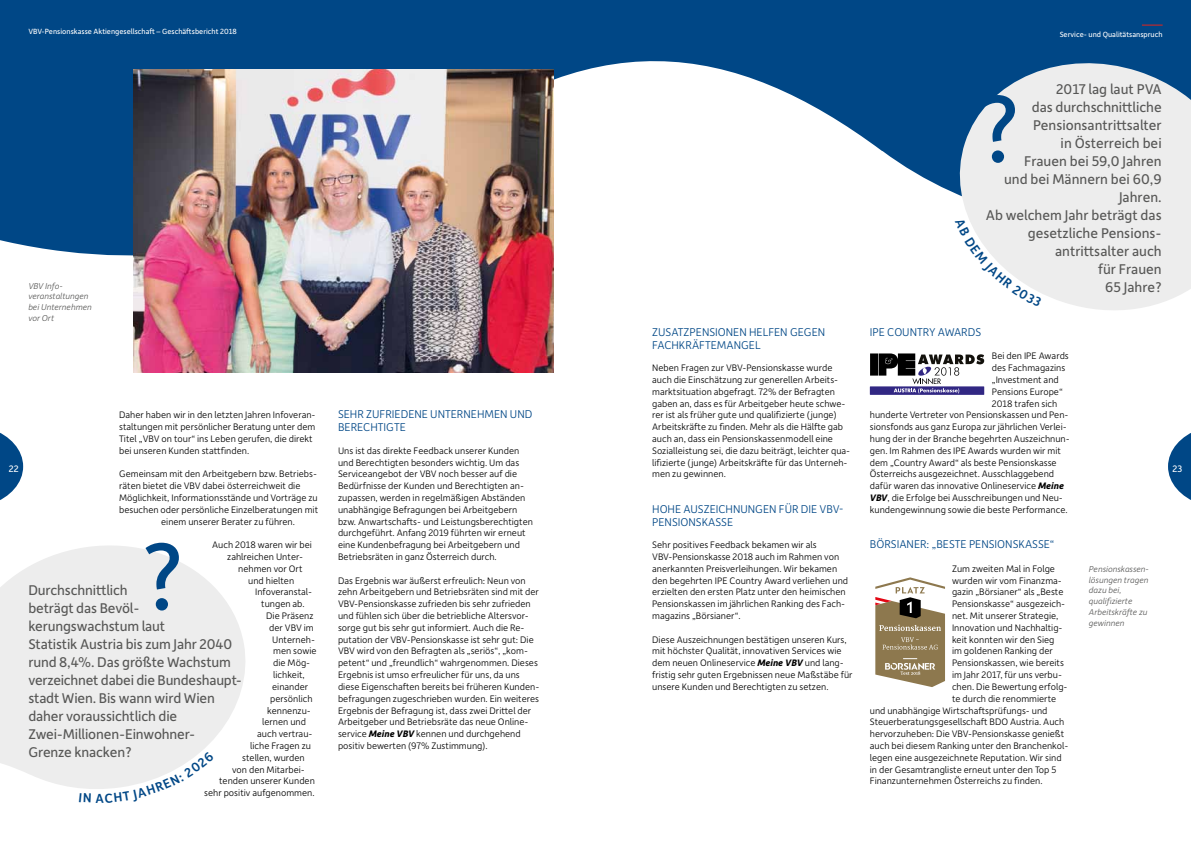
<style>
.page{position:relative;width:1191px;height:842px;background:#fff}
.page>*{position:absolute;margin:0;border:0;box-sizing:border-box;transform-origin:0 0}
.t1{font:101px "Depot New";color:#004786}
.t2{font:15px/18px "Depot New";letter-spacing:-.01em;color:#575756}
.t3{font:300 12px "Depot New";color:#004786}
.t4{font:300 10px/11.8px "Depot New";color:#000}
.t5{font:10px "Depot New";color:#fff}
.t6{font:italic 300 9px/10.8px "Depot New";color:#575756}
.t7{font:8px "Depot New";color:#fff}
.s1{font-weight:700;font-style:italic}
</style>
<div class="page">
<svg style="left:0;top:0;width:1191px;height:277px;fill:#004786"></svg>
<svg style="left:0;top:546px;width:245px;height:242px;background:#efefef"></svg>
<svg style="left:944px;top:47px;width:247px;height:263px;background:#c3d0db"></svg>
<img style="left:134px;top:69px;width:419px;height:304px">
<svg style="left:875px;top:577px;width:70px;height:110px"></svg>
<div style="left:870px;top:386px;width:114px;height:9px;background:#312783"></div>
<svg style="left:870px;top:353px;width:114px;height:40px"></svg>
<svg style="left:1142px;top:25px;width:20px;height:1px"></svg>
<svg style="left:0;top:432px;width:23px;height:68px"></svg>
<svg style="left:1168px;top:433px;width:23px;height:67px"></svg>
<svg style="left:79px;top:751px;width:135px;height:38px"></svg>
<svg style="left:955px;top:218px;width:87px;height:89px"></svg>
<p class="t7" style="left:28px;top:26px;width:210px">VBV-Pensionskasse Aktiengesellschaft – Geschäftsbericht 2018</p>
<p class="t7" style="left:1059px;top:29px;width:104px">Service- und Qualitätsanspruch</p>
<p class="t6" style="left:28px;top:280px;width:65px">VBV Info&shy;veranstaltungen bei Unternehmen vor Ort</p>
<h2 class="t2" style="left:985px;top:80px;width:177px;text-align:right">2017 lag laut PVA<br>das durchschnittliche<br>Pensionsantrittsalter<br>in Österreich bei<br>Frauen bei 59,0 Jahren<br>und bei Männern bei 60,9<br>Jahren.<br>Ab welchem Jahr beträgt das gesetzliche Pensions&shy;antrittsalter auch<br>für Frauen<br>65 Jahre?</h2>
<h1 class="t1" style="left:975px;top:62px;width:45px">?</h1>
<p class="t3" style="left:870px;top:324px;width:83px">IPE Cou ntry Awards</p>
<p class="t3" style="left:652px;top:324px;width:111px">Zusatzpensionen helfe</p>
<p class="t3" style="left:780px;top:324px;width:18px">n gege</p>
<p class="t3" style="left:818px;top:324px;width:9px">n</p>
<p class="t3" style="left:652px;top:337px;width:34px">Fachkräf</p>
<p class="t3" style="left:705px;top:337px;width:44px">temangel</p>
<p class="t4" style="left:652px;top:362px;width:200px">Neben Fragen zur VBV-Pensionskasse wurde auch die Einschätzung zur generellen Arbeits&shy;marktsituation abgefragt. 72% der Befragten gaben an, dass es für Arbeitgeber heute schwe&shy;rer ist als früher gute und qualifizierte ( junge)<br>Arbeitskräfte zu finden. Mehr als die Hälfte gab auch an, dass ein Pensionskassenmodell eine Sozialleistung sei, die dazu beiträgt, leichter qua&shy;lifizierte ( junge) Arbeitskräfte für das Unterneh&shy;men zu gewinnen.</p>
<p class="t3" style="left:652px;top:501px;width:45px">Hohe Auszeic</p>
<p class="t3" style="left:725px;top:501px;width:61px">hnungen für</p>
<p class="t3" style="left:801px;top:501px;width:44px">die VBV-</p>
<p class="t3" style="left:652px;top:514px;width:51px">Pensionskasse</p>
<p class="t4" style="left:652px;top:539px;width:197px">Sehr positives Feedback bekamen wir als VBV-Pensionskasse 2018 auch im Rahmen von anerkannten Preisverleihungen. Wir bekamen den begehrten IPE Country Award verliehen und erzielten den ersten Platz unter den heimischen Pensionskassen im jährlichen Ranking des Fach&shy;magazins „Börsianer“.</p>
<p class="t4" style="left:652px;top:633px;width:202px">Diese Auszeichnungen bestätigen unseren Kurs, mit höchster Qualität, innovativen Services wie dem neuen Onlineservice <span class="s1">Meine VBV</span> und lang&shy;fristig sehr guten Ergebnissen neue Maßstäbe für unsere Kunden und Berechtigten zu setzen.</p>
<p class="t4" style="left:992px;top:350px;width:78px">Bei den IPE Awards</p>
<p class="t4" style="left:992px;top:362px;width:75px">des Fachmagazins</p>
<p class="t4" style="left:992px;top:373px;width:68px">„Investment and</p>
<p class="t4" style="left:992px;top:385px;width:72px">Pensions Europe“</p>
<p class="t4" style="left:992px;top:397px;width:67px">2018 trafen sich</p>
<p class="t4" style="left:870px;top:409px;width:200px">hunderte Vertreter von Pensionskassen und Pen-</p>
<p class="t4" style="left:870px;top:421px;width:198px">sionsfonds aus ganz Europa zur jährlichen Verlei-</p>
<p class="t4" style="left:870px;top:432px;width:201px">hung der in der Branche begehrten Auszeichnun-</p>
<p class="t4" style="left:870px;top:444px;width:193px">gen. Im Rahmen des IPE Awards wurden wir mit</p>
<p class="t4" style="left:870px;top:456px;width:188px">dem „Country Award“ als beste Pensionskasse</p>
<p class="t4" style="left:870px;top:468px;width:186px">Österreichs ausgezeichnet. Ausschlaggebend</p>
<p class="t4" style="left:870px;top:480px;width:196px">dafür waren das innovative Onlineservice <span class="s1">Meine</span></p>
<p class="t4" style="left:870px;top:491px;width:195px"><span class="s1">VBV</span>, die Erfolge bei Ausschreibungen und Neu-</p>
<p class="t4" style="left:870px;top:503px;width:199px">kundengewinnung sowie die beste Performance.</p>
<p class="t3" style="left:870px;top:536px;width:14px">Börsia</p>
<p class="t3" style="left:906px;top:536px;width:114px">ner: „Beste Pensionskasse</p>
<p class="t3" style="left:1050px;top:536px;width:6px">“</p>
<p class="t4" style="left:952px;top:562px;width:104px">Zum zweiten Mal in Folge</p>
<p class="t4" style="left:952px;top:574px;width:111px">wurden wir vom Finanzma-</p>
<p class="t4" style="left:952px;top:586px;width:113px">gazin „Börsianer“ als „Beste</p>
<p class="t4" style="left:952px;top:598px;width:115px">Pensionskasse“ ausgezeich-</p>
<p class="t4" style="left:952px;top:609px;width:108px">net. Mit unserer Strategie,</p>
<p class="t4" style="left:952px;top:621px;width:112px">Innovation und Nachhaltig-</p>
<p class="t4" style="left:952px;top:633px;width:104px">keit konnten wir den Sieg</p>
<p class="t4" style="left:952px;top:645px;width:102px">im goldenen Ranking der</p>
<p class="t4" style="left:952px;top:657px;width:113px">Pensionskassen, wie bereits</p>
<p class="t4" style="left:952px;top:668px;width:112px">im Jahr 2017, für uns verbu-</p>
<p class="t4" style="left:952px;top:680px;width:117px">chen. Die Bewertung erfolg-</p>
<p class="t4" style="left:952px;top:692px;width:106px">te durch die renommierte</p>
<p class="t4" style="left:870px;top:704px;width:179px">und unabhängige Wirtschaftsprüfungs- und</p>
<p class="t4" style="left:870px;top:716px;width:196px">Steuerberatungsgesellschaft BDO Austria. Auch</p>
<p class="t4" style="left:870px;top:727px;width:196px">hervorzuheben: Die VBV-Pensionskasse genießt</p>
<p class="t4" style="left:870px;top:739px;width:200px">auch bei diesem Ranking unter den Branchenkol-</p>
<p class="t4" style="left:870px;top:751px;width:193px">legen eine ausgezeichnete Reputation. Wir sind</p>
<p class="t4" style="left:870px;top:763px;width:188px">in der Gesamtrangliste erneut unter den Top 5</p>
<p class="t4" style="left:870px;top:775px;width:174px">Finanzunternehmen Österreichs zu finden.</p>
<p class="t3" style="left:338px;top:407px;width:36px">Sehr zufriede</p>
<p class="t3" style="left:414px;top:407px;width:118px">ne Unternehmen und</p>
<p class="t3" style="left:338px;top:420px;width:14px">Berec</p>
<p class="t3" style="left:370px;top:420px;width:36px">htigte</p>
<p class="t4" style="left:338px;top:444px;width:196px">Uns ist das direkte Feedback unserer Kunden und Berechtigten besonders wichtig. Um das Serviceangebot der VBV noch besser auf die Bedürfnisse der Kunden und Berechtigten an&shy;zupassen, werden in regelmäßigen Abständen unabhängige Befragungen bei Arbeitgebern bzw. Anwartschafts- und Leistungsberechtigten durchgeführt. Anfang 2019 führten wir erneut eine Kundenbefragung bei Arbeitgebern und Betriebsräten in ganz Österreich durch.</p>
<p class="t4" style="left:338px;top:574px;width:203px">Das Ergebnis war äußerst erfreulich: Neun von zehn Arbeitgebern und Betriebsräten sind mit der VBV-Pensionskasse zufrieden bis sehr zufrieden und fühlen sich über die betriebliche Altersvor&shy;sorge gut bis sehr gut informiert. Auch die Re&shy;putation der VBV-Pensionskasse ist sehr gut: Die VBV wird von den Befragten als „seriös“, „kom&shy;petent“ und „freundlich“ wahrgenommen. Dieses Ergebnis ist umso erfreulicher für uns, da uns diese Eigenschaften bereits bei früheren Kunden&shy;befragungen zugeschrieben wurden. Ein weiteres Ergebnis der Befragung ist, dass zwei Drittel der Arbeitgeber und Betriebsräte das neue Online&shy;service <span class="s1">Meine VBV</span> kennen und durchgehend positiv bewerten (97% Zustimmung).</p>
<p class="t4" style="left:119px;top:409px;width:198px">Daher haben wir in den letzten Jahren Infoveran&shy;staltungen mit persönlicher Beratung unter dem Titel „VBV on tour“ ins Leben gerufen, die direkt bei unseren Kunden stattfinden.</p>
<p class="t4" style="left:119px;top:468px;width:199px">Gemeinsam mit den Arbeitgebern bzw. Betriebs-</p>
<p class="t4" style="left:119px;top:480px;width:183px">räten bietet die VBV dabei österreichweit die</p>
<p class="t4" style="left:119px;top:491px;width:200px">Möglichkeit, Informationsstände und Vorträge zu</p>
<p class="t4" style="left:119px;top:503px;width:200px">besuchen oder persönliche Einzelberatungen mit</p>
<p class="t4" style="left:161px;top:515px;width:135px">einem unserer Berater zu führen.</p>
<p class="t4" style="left:212px;top:539px;width:101px">Auch 2018 waren wir bei</p>
<p class="t4" style="left:227px;top:550px;width:77px">zahlreichen Unter-</p>
<p class="t4" style="left:238px;top:562px;width:66px">nehmen vor Ort</p>
<p class="t4" style="left:248px;top:574px;width:48px">und hielten</p>
<p class="t4" style="left:255px;top:586px;width:59px">Infoveranstal-</p>
<p class="t4" style="left:261px;top:598px;width:45px">tungen ab.</p>
<p class="t4" style="left:266px;top:609px;width:49px">Die Präsenz</p>
<p class="t4" style="left:269px;top:621px;width:46px">der VBV im</p>
<p class="t4" style="left:272px;top:633px;width:44px">Unterneh-</p>
<p class="t4" style="left:273px;top:645px;width:45px">men sowie</p>
<p class="t4" style="left:273px;top:657px;width:39px">die Mög-</p>
<p class="t4" style="left:273px;top:668px;width:33px">lichkeit,</p>
<p class="t4" style="left:272px;top:680px;width:38px">einander</p>
<p class="t4" style="left:270px;top:692px;width:44px">persönlich</p>
<p class="t4" style="left:267px;top:704px;width:45px">kennenzu-</p>
<p class="t4" style="left:262px;top:716px;width:45px">lernen und</p>
<p class="t4" style="left:257px;top:727px;width:57px">auch vertrau-</p>
<p class="t4" style="left:250px;top:739px;width:62px">liche Fragen zu</p>
<p class="t4" style="left:242px;top:751px;width:64px">stellen, wurden</p>
<p class="t4" style="left:232px;top:763px;width:74px">von den Mitarbei-</p>
<p class="t4" style="left:219px;top:775px;width:97px">tenden unserer Kunden</p>
<p class="t4" style="left:204px;top:786px;width:112px">sehr positiv aufgenommen.</p>
<p class="t5" style="left:9px;top:462px;width:11px">22</p>
<p class="t5" style="left:1172px;top:462px;width:11px">23</p>
<h1 class="t1" style="left:139px;top:510px;width:45px">?</h1>
<p class="t6" style="left:1089px;top:563px;width:61px">Pensionskassen&shy;lösungen tragen dazu bei, qualifizierte<br>Arbeitskräfte zu gewinnen</p>
<p class="t2" style="left:28px;top:580px;width:215px">Durchschnittlich<br>beträgt das Bevöl&shy;kerungswachstum laut<br>Statistik Austria bis zum Jahr 2040 rund 8,4%. Das größte Wachstum verzeichnet dabei die Bundeshaupt&shy;stadt Wien. Bis wann wird Wien daher voraussichtlich die<br>Zwei-Millionen-Einwohner-<br>Grenze knacken?</p>
</div>
